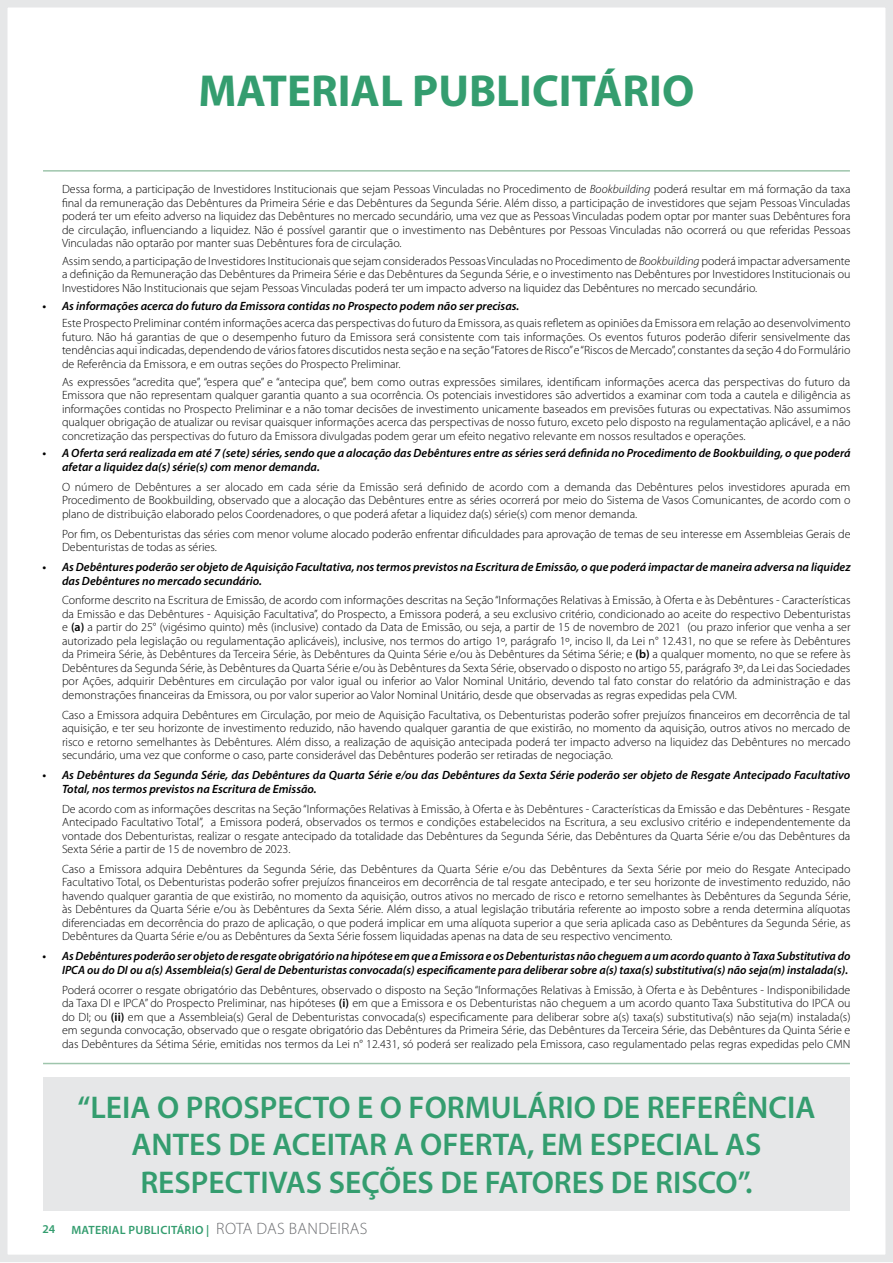
<style>
.page{position:relative;width:893px;height:1263px;background:#fff}
.page>*{position:absolute;margin:0;border:0;box-sizing:border-box;transform-origin:0 0}
.t1{font:700 45px "Myriad Pro";color:#349d6f}
.t2{font:600 31.5px/37.8px "Myriad Pro";color:#349d6f;text-align:center}
.t3{font:300 12px/13.5px "Myriad Pro";color:#000;text-align:justify}
.t4{font:italic 600 12px/13.5px "Myriad Pro";color:#000}
.t5{font:600 12px "Myriad Pro";letter-spacing:.02em;color:#349d6f}
.s1{font-style:italic}
.s2{font-weight:600}
.s3{font-weight:300;font-size:16.5px;color:#6d6e71}
</style>
<div class="page">
<div style="left:0;top:0;width:893px;height:1262px;border:8px solid #e6e7e8"></div>
<hr style="left:43px;top:1063px;width:807px;height:1px;background:#9ec5ac">
<hr style="left:43px;top:170px;width:807px;height:2px;background:#9ec5ac">
<div style="left:43px;top:1076px;width:807px;height:134px;background:#e6e7e8"></div>
<h1 class="t1" style="left:199px;top:62px;width:497px">MATERIAL PUBLICITÁRIO</h1>
<p class="t3" style="left:62px;top:183px;width:790px">Dessa forma, a participação de Investidores Institucionais que sejam Pessoas Vinculadas no Procedimento de <span class="s1">Bookbuilding</span> poderá resultar em má formação da taxa final da remuneração das Debêntures da Primeira Série e das Debêntures da Segunda Série. Além disso, a participação de investidores que sejam Pessoas Vinculadas poderá ter um efeito adverso na liquidez das Debêntures no mercado secundário, uma vez que as Pessoas Vinculadas podem optar por manter suas Debêntures fora de circulação, influenciando a liquidez. Não é possível garantir que o investimento nas Debêntures por Pessoas Vinculadas não ocorrerá ou que referidas Pessoas Vinculadas não optarão por manter suas Debêntures fora de circulação.</p>
<p class="t3" style="left:62px;top:254px;width:790px">Assim sendo, a participação de Investidores Institucionais que sejam considerados Pessoas Vinculadas no Procedimento de <span class="s1">Bookbuilding</span> poderá impactar adversamente a definição da Remuneração das Debêntures da Primeira Série e das Debêntures da Segunda Série, e o investimento nas Debêntures por Investidores Institucionais ou Investidores Não Institucionais que sejam Pessoas Vinculadas poderá ter um impacto adverso na liquidez das Debêntures no mercado secundário.</p>
<p class="t4" style="left:43px;top:299px;width:478px">• As informações acerca do futuro da Emissora contidas no Prospecto podem não ser precisas.</p>
<p class="t3" style="left:62px;top:317px;width:790px">Este Prospecto Preliminar contém informações acerca das perspectivas do futuro da Emissora, as quais refletem as opiniões da Emissora em relação ao desenvolvimento futuro. Não há garantias de que o desempenho futuro da Emissora será consistente com tais informações. Os eventos futuros poderão diferir sensivelmente das tendências aqui indicadas, dependendo de vários fatores discutidos nesta seção e na seção “Fatores de Risco” e “Riscos de Mercado”, constantes da seção 4 do Formulário de Referência da Emissora, e em outras seções do Prospecto Preliminar.</p>
<p class="t3" style="left:62px;top:375px;width:790px">As expressões “acredita que”, “espera que” e “antecipa que”, bem como outras expressões similares, identificam informações acerca das perspectivas do futuro da Emissora que não representam qualquer garantia quanto a sua ocorrência. Os potenciais investidores são advertidos a examinar com toda a cautela e diligência as informações contidas no Prospecto Preliminar e a não tomar decisões de investimento unicamente baseados em previsões futuras ou expectativas. Não assumimos qualquer obrigação de atualizar ou revisar quaisquer informações acerca das perspectivas de nosso futuro, exceto pelo disposto na regulamentação aplicável, e a não concretização das perspectivas do futuro da Emissora divulgadas podem gerar um efeito negativo relevante em nossos resultados e operações.</p>
<p class="t4" style="left:62px;top:446px;width:790px;text-indent:-20px">• A Oferta será realizada em até 7 (sete) séries, sendo que a alocação das Debêntures entre as séries será definida no Procedimento de Bookbuilding, o que poderá afetar a liquidez da(s) série(s) com menor demanda.</p>
<p class="t3" style="left:62px;top:480px;width:790px">O número de Debêntures a ser alocado em cada série da Emissão será definido de acordo com a demanda das Debêntures pelos investidores apurada em Procedimento de Bookbuilding, observado que a alocação das Debêntures entre as séries ocorrerá por meio do Sistema de Vasos Comunicantes, de acordo com o plano de distribuição elaborado pelos Coordenadores, o que poderá afetar a liquidez da(s) série(s) com menor demanda.</p>
<p class="t3" style="left:62px;top:527px;width:790px">Por fim, os Debenturistas das séries com menor volume alocado poderão enfrentar dificuldades para aprovação de temas de seu interesse em Assembleias Gerais de<br>Debenturistas de todas as séries.</p>
<p class="t4" style="left:62px;top:560px;width:790px;text-indent:-20px">• As Debêntures poderão ser objeto de Aquisição Facultativa, nos termos previstos na Escritura de Emissão, o que poderá impactar de maneira adversa na liquidez das Debêntures no mercado secundário.</p>
<p class="t3" style="left:62px;top:594px;width:790px">Conforme descrito na Escritura de Emissão, de acordo com informações descritas na Seção “Informações Relativas à Emissão, à Oferta e às Debêntures - Características da Emissão e das Debêntures - Aquisição Facultativa”, do Prospecto, a Emissora poderá, a seu exclusivo critério, condicionado ao aceite do respectivo Debenturistas e <span class="s2">(a)</span> a partir do 25° (vigésimo quinto) mês (inclusive) contado da Data de Emissão, ou seja, a partir de 15 de novembro de 2021 (ou prazo inferior que venha a ser autorizado pela legislação ou regulamentação aplicáveis), inclusive, nos termos do artigo 1º, parágrafo 1º, inciso II, da Lei n° 12.431, no que se refere às Debêntures da Primeira Série, às Debêntures da Terceira Série, às Debêntures da Quinta Série e/ou às Debêntures da Sétima Série; e <span class="s2">(b)</span> a qualquer momento, no que se refere às Debêntures da Segunda Série, às Debêntures da Quarta Série e/ou às Debêntures da Sexta Série, observado o disposto no artigo 55, parágrafo 3º, da Lei das Sociedades por Ações, adquirir Debêntures em circulação por valor igual ou inferior ao Valor Nominal Unitário, devendo tal fato constar do relatório da administração e das demonstrações financeiras da Emissora, ou por valor superior ao Valor Nominal Unitário, desde que observadas as regras expedidas pela CVM.</p>
<p class="t3" style="left:62px;top:708px;width:790px">Caso a Emissora adquira Debêntures em Circulação, por meio de Aquisição Facultativa, os Debenturistas poderão sofrer prejuízos financeiros em decorrência de tal aquisição, e ter seu horizonte de investimento reduzido, não havendo qualquer garantia de que existirão, no momento da aquisição, outros ativos no mercado de risco e retorno semelhantes às Debêntures. Além disso, a realização de aquisição antecipada poderá ter impacto adverso na liquidez das Debêntures no mercado secundário, uma vez que conforme o caso, parte considerável das Debêntures poderão ser retiradas de negociação.</p>
<p class="t4" style="left:62px;top:768px;width:790px;text-indent:-20px">• As Debêntures da Segunda Série, das Debêntures da Quarta Série e/ou das Debêntures da Sexta Série poderão ser objeto de Resgate Antecipado Facultativo<br>Total, nos termos previstos na Escritura de Emissão.</p>
<p class="t3" style="left:62px;top:802px;width:790px">De acordo com as informações descritas na Seção “Informações Relativas à Emissão, à Oferta e às Debêntures - Características da Emissão e das Debêntures - Resgate Antecipado Facultativo Total”, a Emissora poderá, observados os termos e condições estabelecidos na Escritura, a seu exclusivo critério e independentemente da vontade dos Debenturistas, realizar o resgate antecipado da totalidade das Debêntures da Segunda Série, das Debêntures da Quarta Série e/ou das Debêntures da Sexta Série a partir de 15 de novembro de 2023.</p>
<p class="t3" style="left:62px;top:862px;width:790px">Caso a Emissora adquira Debêntures da Segunda Série, das Debêntures da Quarta Série e/ou das Debêntures da Sexta Série por meio do Resgate Antecipado Facultativo Total, os Debenturistas poderão sofrer prejuízos financeiros em decorrência de tal resgate antecipado, e ter seu horizonte de investimento reduzido, não havendo qualquer garantia de que existirão, no momento da aquisição, outros ativos no mercado de risco e retorno semelhantes às Debêntures da Segunda Série, às Debêntures da Quarta Série e/ou às Debêntures da Sexta Série. Além disso, a atual legislação tributária referente ao imposto sobre a renda determina alíquotas diferenciadas em decorrência do prazo de aplicação, o que poderá implicar em uma alíquota superior a que seria aplicada caso as Debêntures da Segunda Série, as Debêntures da Quarta Série e/ou as Debêntures da Sexta Série fossem liquidadas apenas na data de seu respectivo vencimento.</p>
<p class="t4" style="left:43px;top:949px;width:809px;text-align:right">• As Debêntures poderão ser objeto de resgate obrigatório na hipótese em que a Emissora e os Debenturistas não cheguem a um acordo quanto à Taxa Substitutiva do<br>IPCA ou do DI ou a(s) Assembleia(s) Geral de Debenturistas convocada(s) especificamente para deliberar sobre a(s) taxa(s) substitutiva(s) não seja(m) instalada(s).</p>
<p class="t3" style="left:62px;top:983px;width:790px">Poderá ocorrer o resgate obrigatório das Debêntures, observado o disposto na Seção “Informações Relativas à Emissão, à Oferta e às Debêntures - Indisponibilidade da Taxa DI e IPCA” do Prospecto Preliminar, nas hipóteses <span class="s2">(i)</span> em que a Emissora e os Debenturistas não cheguem a um acordo quanto Taxa Substitutiva do IPCA ou do DI; ou <span class="s2">(ii)</span> em que a Assembleia(s) Geral de Debenturistas convocada(s) especificamente para deliberar sobre a(s) taxa(s) substitutiva(s) não seja(m) instalada(s) em segunda convocação, observado que o resgate obrigatório das Debêntures da Primeira Série, das Debêntures da Terceira Série, das Debêntures da Quinta Série e das Debêntures da Sétima Série, emitidas nos termos da Lei n° 12.431, só poderá ser realizado pela Emissora, caso regulamentado pelas regras expedidas pelo CMN</p>
<h2 class="t2" style="left:78px;top:1087px;width:739px">“LEIA O PROSPECTO E O FORMULÁRIO DE REFERÊNCIA<br>ANTES DE ACEITAR A OFERTA, EM ESPECIAL AS<br>RESPECTIVAS SEÇÕES DE FATORES DE RISCO”.</h2>
<p class="t5" style="left:43px;top:1222px;width:14px">24</p>
<p class="t5" style="left:72px;top:1222px;width:297px">MATERIAL PUBLICITÁRIO | <span class="s3">ROTA DAS BANDEIRAS</span></p>
</div>
